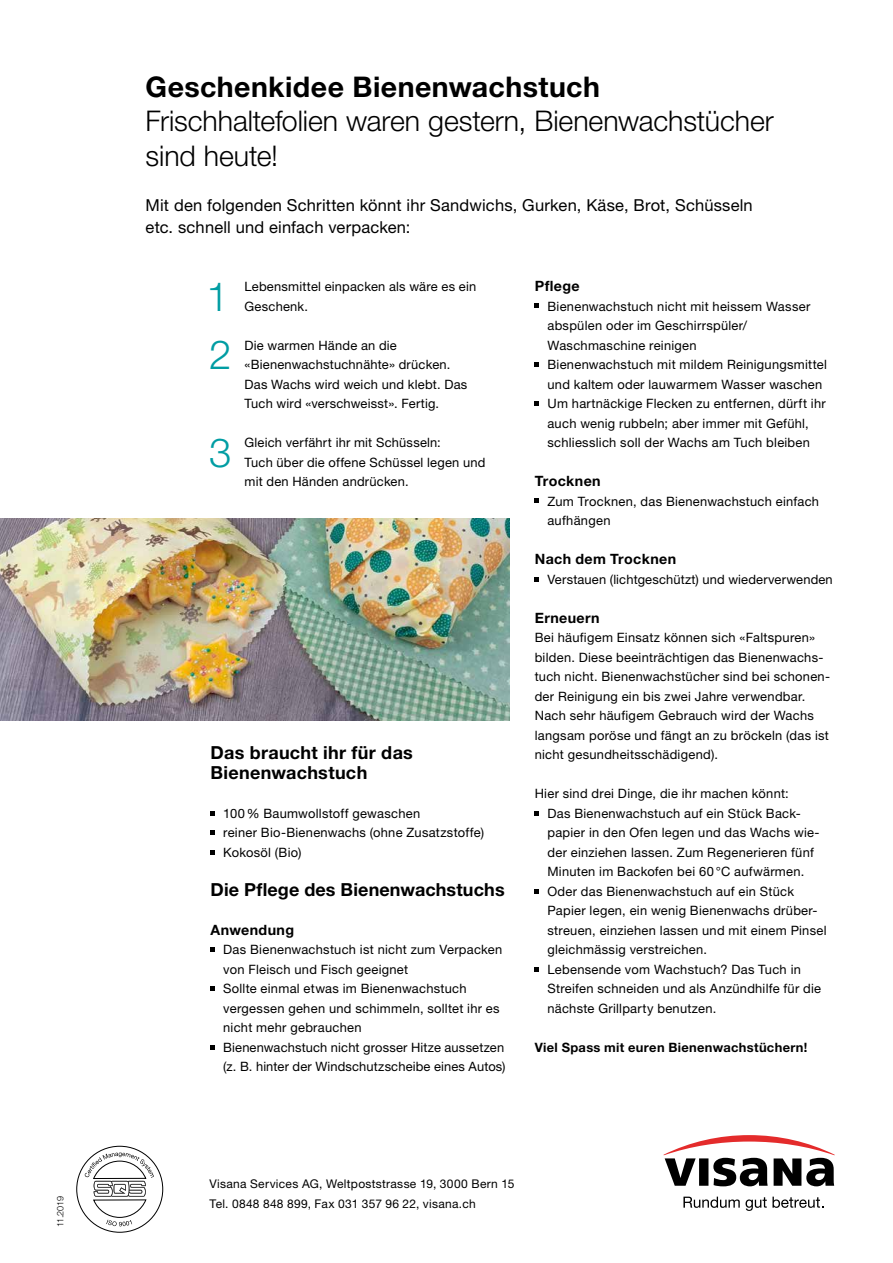
<style>
.page{position:relative;width:893px;height:1263px;background:#fff}
.page>*{position:absolute;margin:0;border:0;box-sizing:border-box;transform-origin:0 0}
.t1{font:300 40.2px "Helvetica Neue LT Std";color:#009da3}
.t2{font:300 28.5px/34.5px "Helvetica Neue LT Std";letter-spacing:-.005em;color:#000}
.t3{font:700 28.5px "Helvetica Neue LT Std";letter-spacing:.015em;color:#000}
.t4{font:700 18px/19.5px "Helvetica Neue LT Std";letter-spacing:.01em;color:#000}
.t5{font:16.5px/22.5px "Helvetica Neue LT Std";letter-spacing:.01em;color:#000}
.t6{font:700 14.25px "Helvetica Neue LT Std";letter-spacing:.025em;color:#000}
.t7{font:12.9px/19.5px "Helvetica Neue LT Std";letter-spacing:.02em;color:#000}
.t8{font:700 12.9px "Helvetica Neue LT Std";letter-spacing:.025em;color:#000}
.t9{font:12px/19.5px "Helvetica Neue LT Std";letter-spacing:.025em;color:#000}
.t10{font:300 9px "Helvetica Neue LT Std";letter-spacing:-.025em;color:#000}
</style>
<div class="page">
<svg style="left:210px;top:811px;width:5px;height:4px"></svg>
<svg style="left:210px;top:830px;width:5px;height:5px"></svg>
<svg style="left:210px;top:850px;width:5px;height:4px"></svg>
<svg style="left:210px;top:947px;width:5px;height:5px"></svg>
<svg style="left:210px;top:986px;width:5px;height:5px"></svg>
<svg style="left:210px;top:1045px;width:5px;height:4px"></svg>
<svg style="left:535px;top:304px;width:4px;height:4px"></svg>
<svg style="left:535px;top:362px;width:4px;height:5px"></svg>
<svg style="left:535px;top:401px;width:4px;height:5px"></svg>
<svg style="left:535px;top:499px;width:4px;height:4px"></svg>
<svg style="left:535px;top:577px;width:4px;height:4px"></svg>
<svg style="left:535px;top:811px;width:4px;height:4px"></svg>
<svg style="left:535px;top:889px;width:4px;height:4px"></svg>
<svg style="left:535px;top:967px;width:4px;height:4px"></svg>
<img style="left:0;top:518px;width:509px;height:202px">
<svg style="left:683px;top:1196px;width:140px;height:15px"></svg>
<svg style="left:663px;top:1135px;width:172px;height:51px"></svg>
<svg style="left:76px;top:1146px;width:87px;height:86px"></svg>
<p class="t10" style="left:55px;top:1227px;width:33px;rotate:-90deg">11.2019</p>
<h2 class="t3" style="left:146px;top:69px;width:456px">Geschenkidee Bienenwachstuch</h2>
<h2 class="t2" style="left:146px;top:103px;width:630px">Frischhaltefolien waren gestern, Bienenwachstücher sind heute!</h2>
<p class="t5" style="left:146px;top:193px;width:609px">Mit den folgenden Schritten könnt ihr Sandwichs, Gurken, Käse, Brot, Schüsseln etc. schnell und einfach verpacken:</p>
<h1 class="t1" style="left:207px;top:272px;width:24px">1</h1>
<p class="t7" style="left:244px;top:276px;width:233px">Lebensmittel einpacken als wäre es ein<br>Geschenk.</p>
<h1 class="t1" style="left:209px;top:330px;width:24px">2</h1>
<p class="t7" style="left:244px;top:335px;width:224px">Die warmen Hände an die «Bienenwachstuchnähte» drücken.<br>Das Wachs wird weich und klebt. Das<br>Tuch wird «verschweisst». Fertig.</p>
<h1 class="t1" style="left:209px;top:428px;width:24px">3</h1>
<p class="t7" style="left:244px;top:432px;width:243px">Gleich verfährt ihr mit Schüsseln:<br>Tuch über die offene Schüssel legen und mit den Händen andrücken.</p>
<h3 class="t4" style="left:210px;top:742px;width:204px">Das braucht ihr für das<br>Bienenwachstuch</h3>
<p class="t7" style="left:223px;top:803px;width:262px">100% Baumwollstoff gewaschen<br>reiner Bio-Bienenwachs (ohne Zusatzstoffe)<br>Kokosöl (Bio)</p>
<h3 class="t4" style="left:210px;top:879px;width:296px">Die Pflege des Bienenwachstuchs</h3>
<p class="t6" style="left:210px;top:921px;width:85px">Anwendung</p>
<p class="t7" style="left:223px;top:939px;width:284px">Das Bienenwachstuch ist nicht zum Verpacken von Fleisch und Fisch geeignet<br>Sollte einmal etwas im Bienenwachstuch vergessen gehen und schimmeln, solltet ihr es nicht mehr gebrauchen<br>Bienenwachstuch nicht grosser Hitze aussetzen (z. B. hinter der Windschutzscheibe eines Autos)</p>
<p class="t6" style="left:535px;top:277px;width:46px">Pflege</p>
<p class="t7" style="left:547px;top:296px;width:281px">Bienenwachstuch nicht mit heissem Wasser abspülen oder im Geschirrspüler/ Waschmaschine reinigen<br>Bienenwachstuch mit mildem Reinigungsmittel und kaltem oder lauwarmem Wasser waschen Um hartnäckige Flecken zu entfernen, dürft ihr auch wenig rubbeln; aber immer mit Gefühl, schliesslich soll der Wachs am Tuch bleiben</p>
<p class="t6" style="left:535px;top:472px;width:67px">Trocknen</p>
<p class="t7" style="left:547px;top:491px;width:273px">Zum Trocknen, das Bienenwachstuch einfach aufhängen</p>
<p class="t6" style="left:535px;top:550px;width:143px">Nach dem Trocknen</p>
<p class="t7" style="left:547px;top:569px;width:287px">Verstauen (lichtgeschützt) und wiederverwenden</p>
<p class="t6" style="left:535px;top:609px;width:66px">Erneuern</p>
<p class="t7" style="left:535px;top:627px;width:297px">Bei häufigem Einsatz können sich «Faltspuren» bilden. Diese beeinträchtigen das Bienenwachs&shy;tuch nicht. Bienenwachstücher sind bei schonen&shy;der Reinigung ein bis zwei Jahre verwendbar.<br>Nach sehr häufigem Gebrauch wird der Wachs langsam poröse und fängt an zu bröckeln (das ist nicht gesundheitsschädigend).</p>
<p class="t7" style="left:547px;top:783px;width:281px;text-indent:-13px">Hier sind drei Dinge, die ihr machen könnt:<br>Das Bienenwachstuch auf ein Stück Back&shy;papier in den Ofen legen und das Wachs wie&shy;der einziehen lassen. Zum Regenerieren fünf Minuten im Backofen bei 60 °C aufwärmen.<br>Oder das Bienenwachstuch auf ein Stück Papier legen, ein wenig Bienenwachs drüber&shy;streuen, einziehen lassen und mit einem Pinsel gleichmässig verstreichen.<br>Lebensende vom Wachstuch? Das Tuch in Streifen schneiden und als Anzündhilfe für die nächste Grillparty benutzen.</p>
<p class="t8" style="left:535px;top:1039px;width:274px">Viel Spass mit euren Bienenwachstüchern!</p>
<p class="t9" style="left:209px;top:1174px;width:306px">Visana Services AG, Weltpoststrasse 19, 3000 Bern 15<br>Tel. 0848 848 899, Fax 031 357 96 22, visana.ch</p>
</div>
